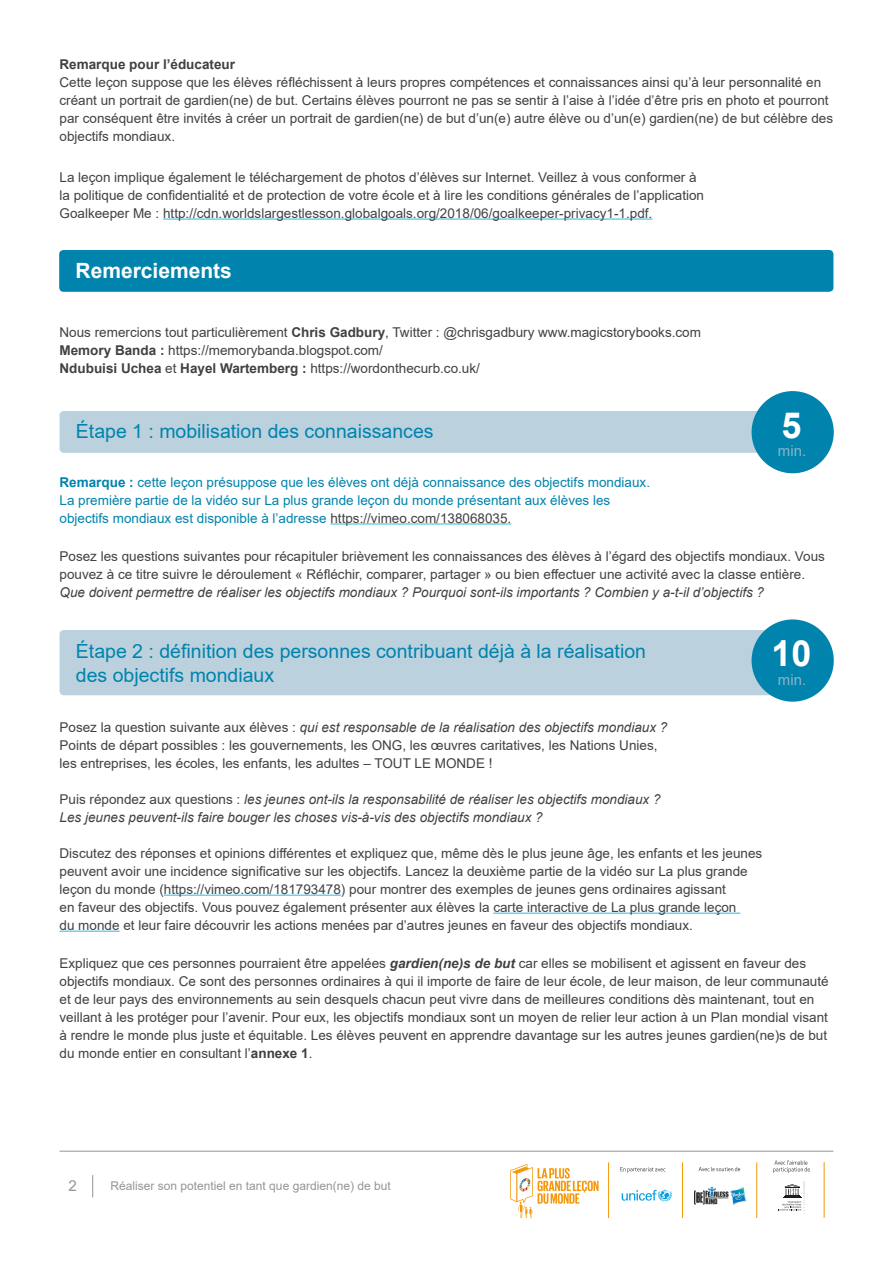
<style>
.page{position:relative;width:893px;height:1263px;background:#fff}
.page>*{position:absolute;margin:0;border:0;box-sizing:border-box;transform-origin:0 0}
.t1{font:700 36px "Arial";color:#fff}
.t2{font:700 21px "Arial";color:#fff}
.t3{font:19.5px/24px "Arial";color:#0083ad}
.t4{font:15px "Arial";color:#88b4ca}
.t5{font:15px "Arial";color:#939598}
.t6{font:13.5px/18px "Arial";color:#414042}
.t7{font:italic 13.5px/18px "Arial";color:#414042}
.t8{font:13.5px/18px "Arial";color:#0083ad}
.t9{font:700 13.5px "Arial";color:#414042}
.t10{font:12px "Arial";color:#939598}
.s1{font-weight:700}
.s2{color:#414042}
.s3{font-style:italic}
.s4{font-style:normal}
.s5{font-weight:700;font-style:italic}
</style>
<div class="page">
<hr style="left:60px;top:1151px;width:773px;height:1px;background:#939598">
<svg style="left:92px;top:1175px;width:1px;height:22px"></svg>
<hr style="left:608px;top:1162px;width:1px;height:56px;background:#f49709">
<hr style="left:682px;top:1162px;width:1px;height:56px;background:#f49709">
<hr style="left:756px;top:1162px;width:1px;height:56px;background:#f49709">
<svg style="left:622px;top:1190px;width:50px;height:12px"></svg>
<img style="left:695px;top:1186px;width:52px;height:19px">
<hr style="left:824px;top:1162px;width:1px;height:56px;background:#f49709">
<svg style="left:699px;top:1167px;width:41px;height:4px"></svg>
<svg style="left:773px;top:1160px;width:37px;height:13px"></svg>
<svg style="left:510px;top:1164px;width:88px;height:54px"></svg>
<svg style="left:778px;top:1181px;width:27px;height:33px"></svg>
<svg style="left:620px;top:1167px;width:45px;height:6px"></svg>
<hr style="left:163px;top:219px;width:489px;height:1px;background:#2bbae0">
<hr style="left:330px;top:523px;width:181px;height:1px;background:#2bbae0">
<hr style="left:164px;top:895px;width:177px;height:1px;background:#2bbae0">
<hr style="left:493px;top:913px;width:247px;height:1px;background:#2bbae0">
<hr style="left:60px;top:931px;width:60px;height:1px;background:#2bbae0">
<div style="left:59px;top:250px;width:774px;height:42px;background:#0083ad;border-radius:4px"></div>
<div style="left:60px;top:411px;width:737px;height:42px;background:#bbd1de;border-radius:4px"></div>
<div style="left:752px;top:391px;width:82px;height:82px;background:#0083ad;border-radius:50%"></div>
<div style="left:60px;top:630px;width:737px;height:65px;background:#bbd1de;border-radius:4px"></div>
<div style="left:752px;top:619px;width:82px;height:83px;background:#0083ad;border-radius:50%"></div>
<p class="t9" style="left:60px;top:55px;width:177px">Remarque pour l’éducateur</p>
<p class="t6" style="left:60px;top:74px;width:775px">Cette leçon suppose que les élèves réfléchissent à leurs propres compétences et connaissances ainsi qu’à leur personnalité en créant un portrait de gardien(ne) de but. Certains élèves pourront ne pas se sentir à l’aise à l’idée d’être pris en photo et pourront par conséquent être invités à créer un portrait de gardien(ne) de but d’un(e) autre élève ou d’un(e) gardien(ne) de but célèbre des objectifs mondiaux.</p>
<p class="t6" style="left:60px;top:168px;width:646px">La leçon implique également le téléchargement de photos d’élèves sur Internet. Veillez à vous conformer à la politique de confidentialité et de protection de votre école et à lire les conditions générales de l’application<br>Goalkeeper Me : http://cdn.worldslargestlesson.globalgoals.org/2018/06/goalkeeper-privacy1-1.pdf.</p>
<h2 class="t2" style="left:76px;top:256px;width:158px">Remerciements</h2>
<p class="t6" style="left:60px;top:324px;width:643px">Nous remercions tout particulièrement <span class="s1">Chris Gadbury</span>, Twitter : @chrisgadbury www.magicstorybooks.com<br><span class="s1">Memory Banda :</span> https://memorybanda.blogspot.com/<br><span class="s1">Ndubuisi Uchea</span> et <span class="s1">Hayel Wartemberg :</span> https://wordonthecurb.co.uk/</p>
<h3 class="t3" style="left:76px;top:419px;width:359px">Étape 1 : mobilisation des connaissances</h3>
<h1 class="t1" style="left:782px;top:400px;width:22px">5</h1>
<p class="t4" style="left:778px;top:440px;width:30px">min.</p>
<p class="t8" style="left:60px;top:473px;width:592px"><span class="s1">Remarque :</span> cette leçon présuppose que les élèves ont déjà connaissance des objectifs mondiaux.<br>La première partie de la vidéo sur La plus grande leçon du monde présentant aux élèves les objectifs mondiaux est disponible à l’adresse <span class="s2">https://vimeo.com/138068035.</span></p>
<p class="t6" style="left:60px;top:547px;width:767px">Posez les questions suivantes pour récapituler brièvement les connaissances des élèves à l’égard des objectifs mondiaux. Vous pouvez à ce titre suivre le déroulement « Réfléchir, comparer, partager » ou bien effectuer une activité avec la classe entière.</p>
<p class="t7" style="left:60px;top:583px;width:706px">Que doivent permettre de réaliser les objectifs mondiaux ? Pourquoi sont-ils importants ? Combien y a-t-il d’objectifs ?</p>
<h3 class="t3" style="left:76px;top:639px;width:572px">Étape 2 : définition des personnes contribuant déjà à la réalisation des objectifs mondiaux</h3>
<h1 class="t1" style="left:772px;top:628px;width:42px">10</h1>
<p class="t4" style="left:778px;top:669px;width:30px">min.</p>
<p class="t6" style="left:60px;top:718px;width:609px">Posez la question suivante aux élèves : <span class="s3">qui est responsable de la réalisation des objectifs mondiaux ?<br></span>Points de départ possibles : les gouvernements, les ONG, les œuvres caritatives, les Nations Unies, les entreprises, les écoles, les enfants, les adultes – TOUT LE MONDE !</p>
<p class="t7" style="left:60px;top:790px;width:603px"><span class="s4">Puis répondez aux questions :</span> les jeunes ont-ils la responsabilité de réaliser les objectifs mondiaux ?<br>Les jeunes peuvent-ils faire bouger les choses vis-à-vis des objectifs mondiaux ?</p>
<p class="t6" style="left:60px;top:844px;width:704px">Discutez des réponses et opinions différentes et expliquez que, même dès le plus jeune âge, les enfants et les jeunes peuvent avoir une incidence significative sur les objectifs. Lancez la deuxième partie de la vidéo sur La plus grande leçon du monde (https://vimeo.com/181793478) pour montrer des exemples de jeunes gens ordinaires agissant<br>en faveur des objectifs. Vous pouvez également présenter aux élèves la carte interactive de La plus grande leçon<br>du monde et leur faire découvrir les actions menées par d’autres jeunes en faveur des objectifs mondiaux.</p>
<p class="t6" style="left:60px;top:954px;width:771px">Expliquez que ces personnes pourraient être appelées <span class="s5">gardien(ne)s de but</span> car elles se mobilisent et agissent en faveur des objectifs mondiaux. Ce sont des personnes ordinaires à qui il importe de faire de leur école, de leur maison, de leur communauté et de leur pays des environnements au sein desquels chacun peut vivre dans de meilleures conditions dès maintenant, tout en veillant à les protéger pour l’avenir. Pour eux, les objectifs mondiaux sont un moyen de relier leur action à un Plan mondial visant à rendre le monde plus juste et équitable. Les élèves peuvent en apprendre davantage sur les autres jeunes gardien(ne)s de but du monde entier en consultant l’<span class="s1">annexe 1</span>.</p>
<p class="t5" style="left:69px;top:1175px;width:10px">2</p>
<p class="t10" style="left:111px;top:1177px;width:282px">Réaliser son potentiel en tant que gardien(ne) de but</p>
</div>
